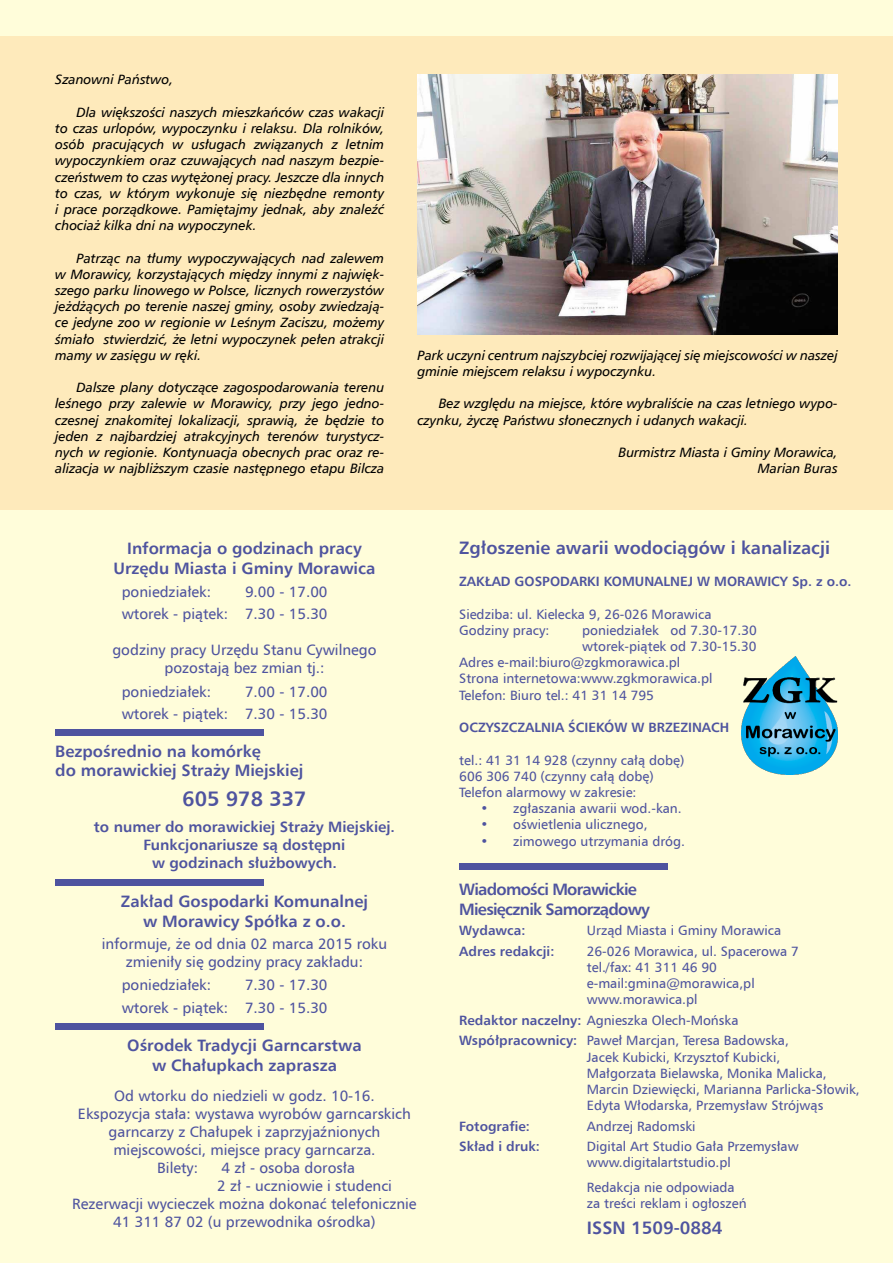
<style>
.page{position:relative;width:893px;height:1263px;background:#fff}
.page>*{position:absolute;margin:0;border:0;box-sizing:border-box;transform-origin:0 0}
.t1{font:700 21px "Humnst 777 EU";color:#4e539f}
.t2{font:700 18px "Humnst 777 EU";color:#4e539f}
.t3{font:700 16.5px/19.8px "Humnst 777 EU";color:#4e539f;text-align:center}
.t4{font:700 16.5px/19.8px "Humnst 777 EU";letter-spacing:-.045em;color:#4e539f}
.t5{font:15px/22.2px "Humnst 777 EU";color:#4e539f}
.t6{font:700 15px/18px "Humnst 777 EU";color:#4e539f;text-align:center}
.t7{font:italic 13.5px/16.2px "Humnst 777 EU";color:#000;text-align:justify}
.t8{font:13.5px/16.2px "Humnst 777 EU";color:#4e539f}
.t9{font:700 13.5px "Humnst 777 EU";color:#4e539f}
.s1{font-weight:700}
</style>
<div class="page">
<div style="left:0;top:30px;width:893px;height:503px;background:#feeabb"></div>
<div style="left:0;top:0;width:893px;height:35px;background:#fffdda"></div>
<div style="left:0;top:510px;width:893px;height:753px;background:#fffdda"></div>
<div style="left:55px;top:729px;width:209px;height:7px;background:#4e539f"></div>
<div style="left:55px;top:879px;width:209px;height:6px;background:#4e539f"></div>
<div style="left:55px;top:1023px;width:209px;height:7px;background:#4e539f"></div>
<div style="left:459px;top:863px;width:209px;height:7px;background:#4e539f"></div>
<img style="left:742px;top:656px;width:96px;height:119px">
<img style="left:417px;top:74px;width:421px;height:260px">
<p class="t7" style="left:55px;top:71px;width:120px">Szanowni Państwo,</p>
<p class="t7" style="left:55px;top:104px;width:330px;text-indent:21px">Dla większości naszych mieszkańców czas wakacji to czas urlopów, wypoczynku i relaksu. Dla rolników, osób pracujących w usługach związanych z letnim wypoczynkiem oraz czuwających nad naszym bezpie&shy;czeństwem to czas wytężonej pracy. Jeszcze dla innych to czas, w którym wykonuje się niezbędne remonty i prace porządkowe. Pamiętajmy jednak, aby znaleźć chociaż kilka dni na wypoczynek.</p>
<p class="t7" style="left:55px;top:249px;width:330px;text-indent:21px">Patrząc na tłumy wypoczywających nad zalewem w Morawicy, korzystających między innymi z najwięk&shy;szego parku linowego w Polsce, licznych rowerzystów jeżdżących po terenie naszej gminy, osoby zwiedzają&shy;ce jedyne zoo w regionie w Leśnym Zaciszu, możemy śmiało stwierdzić, że letni wypoczynek pełen atrakcji mamy w zasięgu w ręki.</p>
<p class="t7" style="left:55px;top:379px;width:330px;text-indent:21px">Dalsze plany dotyczące zagospodarowania terenu leśnego przy zalewie w Morawicy, przy jego jedno&shy;czesnej znakomitej lokalizacji, sprawią, że będzie to jeden z najbardziej atrakcyjnych terenów turystycz&shy;nych w regionie. Kontynuacja obecnych prac oraz re&shy;alizacja w najbliższym czasie następnego etapu Bilcza</p>
<p class="t7" style="left:417px;top:347px;width:422px">Park uczyni centrum najszybciej rozwijającej się miejscowości w naszej gminie miejscem relaksu i wypoczynku.</p>
<p class="t7" style="left:417px;top:395px;width:422px;text-indent:21px">Bez względu na miejsce, które wybraliście na czas letniego wypo&shy;czynku, życzę Państwu słonecznych i udanych wakacji.</p>
<p class="t7" style="left:618px;top:444px;width:221px;text-align:right">Burmistrz Miasta i Gminy Morawica,<br>Marian Buras</p>
<p class="t3" style="left:113px;top:538px;width:264px">Informacja o godzinach pracy<br>Urzędu Miasta i Gminy Morawica</p>
<p class="t5" style="left:122px;top:580px;width:108px">poniedziałek: wtorek - piątek:</p>
<p class="t5" style="left:245px;top:580px;width:84px">9.00 - 17.00<br>7.30 - 15.30</p>
<p class="t5" style="left:112px;top:641px;width:266px;line-height:18px;text-align:center">godziny pracy Urzędu Stanu Cywilnego pozostają bez zmian tj.:</p>
<p class="t5" style="left:122px;top:680px;width:108px">poniedziałek: wtorek - piątek:</p>
<p class="t5" style="left:245px;top:680px;width:84px">7.00 - 17.00<br>7.30 - 15.30</p>
<p class="t3" style="left:55px;top:741px;width:250px;text-align:left">Bezpośrednio na komórkę<br>do morawickiej Straży Miejskiej</p>
<h1 class="t1" style="left:182px;top:785px;width:126px">605 978 337</h1>
<p class="t6" style="left:94px;top:818px;width:303px">to numer do morawickiej Straży Miejskiej.<br>Funkcjonariusze są dostępni<br>w godzinach służbowych.</p>
<p class="t3" style="left:121px;top:891px;width:249px">Zakład Gospodarki Komunalnej w Morawicy Spółka z o.o.</p>
<p class="t5" style="left:102px;top:934px;width:287px;line-height:18px;text-align:center">informuje, że od dnia 02 marca 2015 roku zmieniły się godziny pracy zakładu:</p>
<p class="t5" style="left:122px;top:974px;width:108px">poniedziałek: wtorek - piątek:</p>
<p class="t5" style="left:245px;top:974px;width:84px">7.30 - 17.30<br>7.30 - 15.30</p>
<p class="t3" style="left:127px;top:1035px;width:236px">Ośrodek Tradycji Garncarstwa w Chałupkach zaprasza</p>
<p class="t5" style="left:114px;top:1085px;width:262px">Od wtorku do niedzieli w godz. 10-16.</p>
<p class="t5" style="left:78px;top:1103px;width:335px">Ekspozycja stała: wystawa wyrobów garncarskich</p>
<p class="t5" style="left:109px;top:1121px;width:273px">garncarzy z Chałupek i zaprzyjaźnionych</p>
<p class="t5" style="left:113px;top:1139px;width:264px">miejscowości, miejsce pracy garncarza.</p>
<p class="t5" style="left:157px;top:1157px;width:42px">Bilety:</p>
<p class="t5" style="left:222px;top:1157px;width:135px">4 zł - osoba dorosła</p>
<p class="t5" style="left:217px;top:1175px;width:176px">2 zł - uczniowie i studenci</p>
<p class="t5" style="left:72px;top:1193px;width:346px">Rezerwacji wycieczek można dokonać telefonicznie</p>
<p class="t5" style="left:113px;top:1211px;width:264px">41 311 87 02 (u przewodnika ośrodka)</p>
<h2 class="t2" style="left:459px;top:536px;width:372px">Zgłoszenie awarii wodociągów i kanalizacji</h2>
<p class="t9" style="left:459px;top:573px;width:394px">ZAKŁAD GOSPODARKI KOMUNALNEJ W MORAWICY Sp. z o.o.</p>
<p class="t8" style="left:459px;top:606px;width:254px">Siedziba: ul. Kielecka 9, 26-026 Morawica<br>Godziny pracy:</p>
<p class="t8" style="left:582px;top:622px;width:176px">poniedziałek od 7.30-17.30</p>
<p class="t8" style="left:582px;top:638px;width:176px">wtorek-piątek od 7.30-15.30</p>
<p class="t8" style="left:459px;top:654px;width:223px">Adres e-mail:biuro@zgkmorawica.pl</p>
<p class="t8" style="left:459px;top:670px;width:255px">Strona internetowa:www.zgkmorawica.pl</p>
<p class="t8" style="left:459px;top:687px;width:196px">Telefon: Biuro tel.: 41 31 14 795</p>
<p class="t9" style="left:459px;top:719px;width:271px">OCZYSZCZALNIA ŚCIEKÓW W BRZEZINACH</p>
<p class="t8" style="left:459px;top:751px;width:227px">tel.: 41 31 14 928 (czynny całą dobę)<br>606 306 740 (czynny całą dobę)<br>Telefon alarmowy w zakresie:</p>
<p class="t8" style="left:480px;top:800px;width:203px">• zgłaszania awarii wod.-kan.</p>
<p class="t8" style="left:480px;top:816px;width:169px">• oświetlenia ulicznego,</p>
<p class="t8" style="left:480px;top:832px;width:206px">• zimowego utrzymania dróg.</p>
<p class="t4" style="left:459px;top:879px;width:192px">Wiadomości Morawickie<br>Miesięcznik Samorządowy</p>
<p class="t9" style="left:459px;top:922px;width:68px">Wydawca:</p>
<p class="t8" style="left:587px;top:922px;width:196px">Urząd Miasta i Gminy Morawica</p>
<p class="t9" style="left:459px;top:942px;width:97px">Adres redakcji:</p>
<p class="t8" style="left:587px;top:943px;width:213px">26-026 Morawica, ul. Spacerowa 7 tel./fax: 41 311 46 90 e-mail:gmina@morawica,pl www.morawica.pl</p>
<p class="t8" style="left:459px;top:1010px;width:331px;line-height:20.4px"><span class="s1">Redaktor naczelny:</span> Agnieszka Olech-Mońska<br><span class="s1">Współpracownicy:</span> Paweł Marcjan, Teresa Badowska,</p>
<p class="t8" style="left:587px;top:1048px;width:274px">Jacek Kubicki, Krzysztof Kubicki,<br>Małgorzata Bielawska, Monika Malicka, Marcin Dziewięcki, Marianna Parlicka-Słowik, Edyta Włodarska, Przemysław Strójwąs</p>
<p class="t9" style="left:459px;top:1117px;width:72px">Fotografie:</p>
<p class="t8" style="left:587px;top:1117px;width:110px">Andrzej Radomski</p>
<p class="t9" style="left:459px;top:1138px;width:82px">Skład i druk:</p>
<p class="t8" style="left:587px;top:1138px;width:213px">Digital Art Studio Gała Przemysław www.digitalartstudio.pl</p>
<p class="t8" style="left:587px;top:1179px;width:161px">Redakcja nie odpowiada za treści reklam i ogłoszeń</p>
<h2 class="t2" style="left:587px;top:1216px;width:137px">ISSN 1509-0884</h2>
</div>
